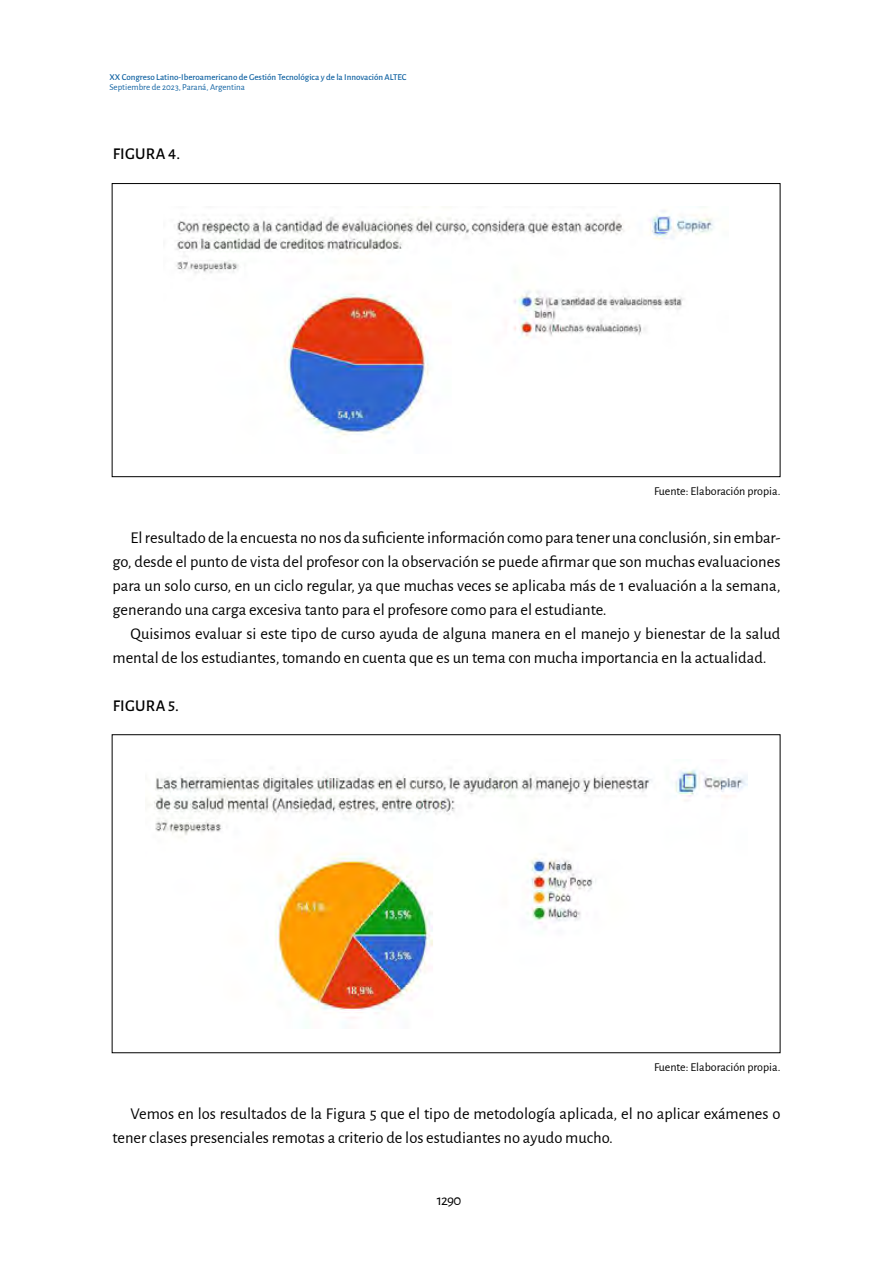
<style>
.page{position:relative;width:893px;height:1263px;background:#fff}
.page>*{position:absolute;margin:0;border:0;box-sizing:border-box;transform-origin:0 0}
.t1{font:16.5px/24px "Alegreya Sans";color:#000}
.t2{font:500 16.5px "Alegreya Sans";letter-spacing:.02em;color:#000}
.t3{font:15px "Alegreya Sans";color:#000}
.t4{font:12px "Alegreya Sans";color:#000}
.t5{font:500 9px "Alegreya Sans";color:#1263a2}
.t6{font:9px "Alegreya Sans";color:#1263a2}
</style>
<div class="page">
<img style="left:175px;top:210px;width:539px;height:227px">
<img style="left:147px;top:769px;width:600px;height:249px">
<p class="t5" style="left:110px;top:70px;width:299px">XX Congreso Latino-Iberoamericano de Gestión Tecnológica y de la Innovación ALTEC</p>
<p class="t6" style="left:110px;top:81px;width:137px">Septiembre de 2023, Paraná, Argentina</p>
<p class="t2" style="left:113px;top:142px;width:69px">FIGURA 4.</p>
<p class="t4" style="left:654px;top:483px;width:128px">Fuente: Elaboración propia.</p>
<p class="t1" style="left:112px;top:525px;width:669px;text-align:justify;text-indent:18px">El resultado de la encuesta no nos da suficiente información como para tener una conclusión, sin embar&shy;go, desde el punto de vista del profesor con la observación se puede afirmar que son muchas evaluaciones para un solo curso, en un ciclo regular, ya que muchas veces se aplicaba más de 1 evaluación a la semana, generando una carga excesiva tanto para el profesore como para el estudiante.</p>
<p class="t1" style="left:112px;top:621px;width:669px;text-indent:18px">Quisimos evaluar si este tipo de curso ayuda de alguna manera en el manejo y bienestar de la salud mental de los estudiantes, tomando en cuenta que es un tema con mucha importancia en la actualidad.</p>
<p class="t2" style="left:113px;top:694px;width:68px">FIGURA 5.</p>
<p class="t4" style="left:654px;top:1059px;width:128px">Fuente: Elaboración propia.</p>
<p class="t1" style="left:112px;top:1101px;width:669px;text-indent:18px">Vemos en los resultados de la Figura 5 que el tipo de metodología aplicada, el no aplicar exámenes o tener clases presenciales remotas a criterio de los estudiantes no ayudo mucho.</p>
<p class="t3" style="left:437px;top:1189px;width:26px">1290</p>
</div>
